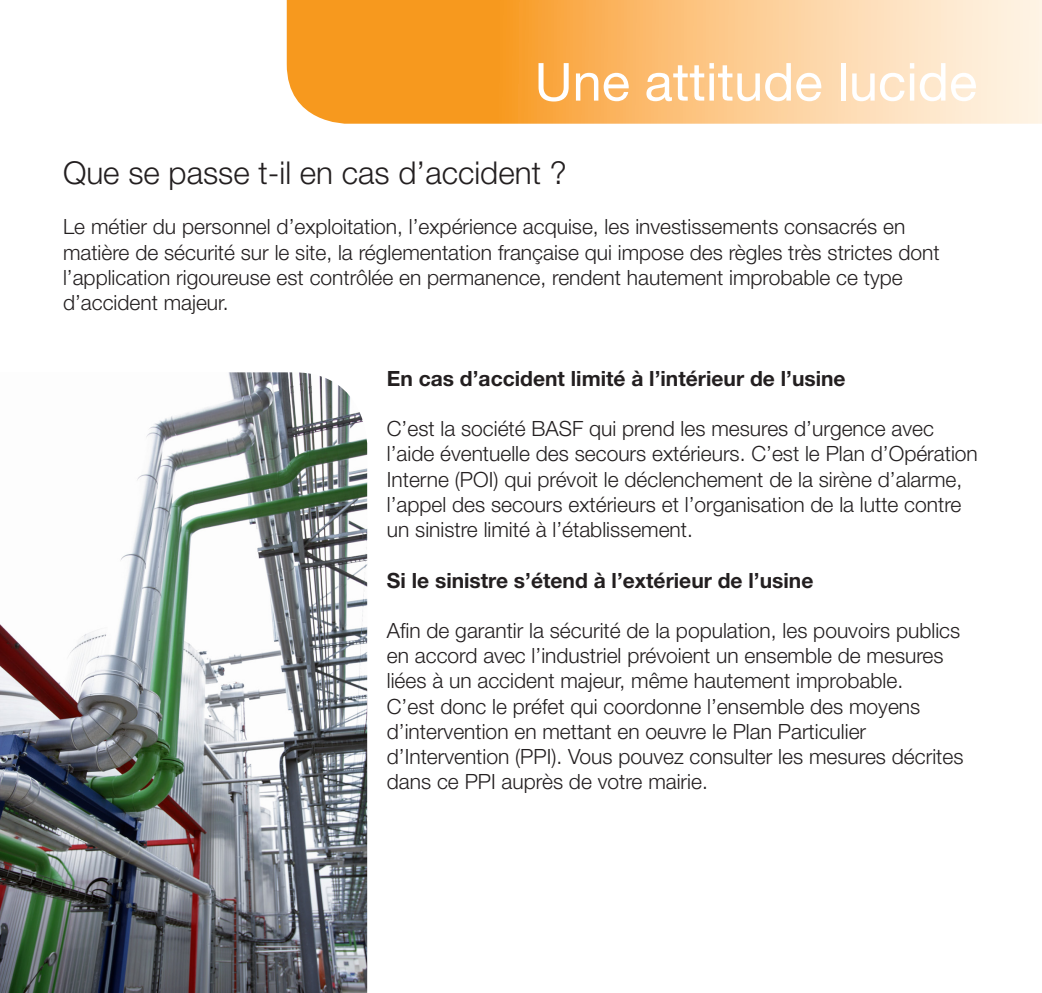
<style>
.page{position:relative;width:1042px;height:993px;background:#fff}
.page>*{position:absolute;margin:0;border:0;box-sizing:border-box;transform-origin:0 0}
.t1{font:52.5px "Helvetica Neue LT Pro";color:#fff}
.t2{font:300 31.5px "Helvetica Neue LT Pro";color:#231f20}
.t3{font:300 21px/25.2px "Helvetica Neue LT Pro";color:#231f20}
.t4{font:700 21px "Helvetica Neue LT Pro";color:#231f20}
</style>
<div class="page">
<svg style="left:287px;top:0;width:755px;height:124px;background:#fabf74"></svg>
<img style="left:0;top:372px;width:367px;height:620px">
<p class="t1" style="left:535px;top:51px;width:444px">Une attitude lucide</p>
<p class="t2" style="left:63px;top:153px;width:505px">Que se passe t-il en cas d’accident ?</p>
<p class="t3" style="left:63px;top:214px;width:878px">Le métier du personnel d’exploitation, l’expérience acquise, les investissements consacrés en matière de sécurité sur le site, la réglementation française qui impose des règles très strictes dont l’application rigoureuse est contrôlée en permanence, rendent hautement improbable ce type d’accident majeur.</p>
<p class="t4" style="left:387px;top:365px;width:460px">En cas d’accident limité à l’intérieur de l’usine</p>
<p class="t3" style="left:387px;top:415px;width:592px">C’est la société BASF qui prend les mesures d’urgence avec l’aide éventuelle des secours extérieurs. C’est le Plan d’Opération Interne (POI) qui prévoit le déclenchement de la sirène d’alarme, l’appel des secours extérieurs et l’organisation de la lutte contre un sinistre limité à l’établissement.</p>
<p class="t4" style="left:387px;top:567px;width:428px">Si le sinistre s’étend à l’extérieur de l’usine</p>
<p class="t3" style="left:387px;top:617px;width:575px">Afin de garantir la sécurité de la population, les pouvoirs publics en accord avec l’industriel prévoient un ensemble de mesures liées à un accident majeur, même hautement improbable.</p>
<p class="t3" style="left:387px;top:693px;width:578px">C’est donc le préfet qui coordonne l’ensemble des moyens d’intervention en mettant en oeuvre le Plan Particulier d’Intervention (PPI). Vous pouvez consulter les mesures décrites dans ce PPI auprès de votre mairie.</p>
</div>
